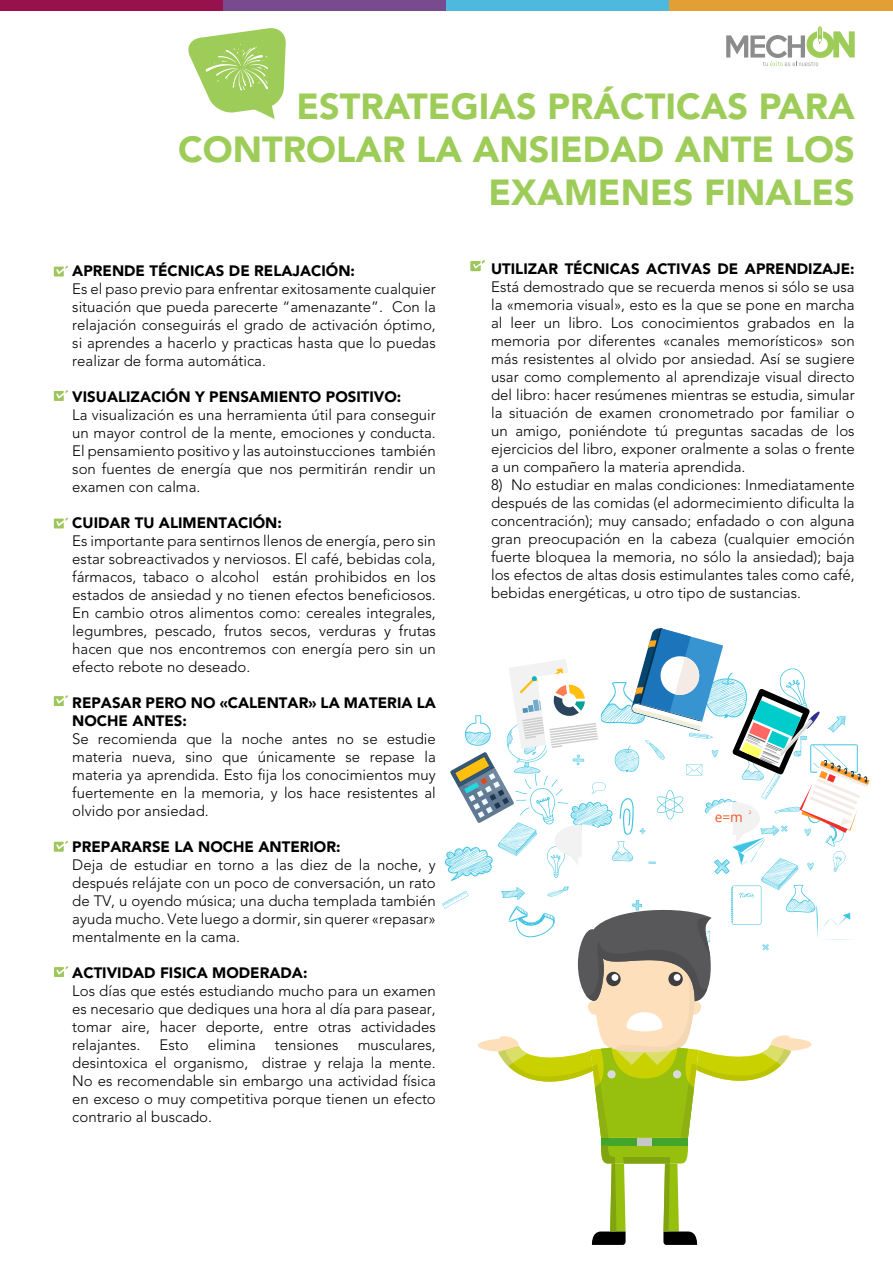
<style>
.page{position:relative;width:893px;height:1263px;background:#fff}
.page>*{position:absolute;margin:0;border:0;box-sizing:border-box;transform-origin:0 0}
.t1{font:900 36px/43.2px "Avenir LT Std";color:#9ecc59;text-align:right}
.t2{font:300 15px/18px "Avenir LT Std";color:#000;text-align:justify}
.t3{font:900 15px/18px "Avenir LT Std";color:#000}
.t4{font:13.65px "Open Sans";color:#f25924}
.t5{font:4.65px "Open Sans";color:#f25924}
</style>
<div class="page">
<div style="left:0;top:0;width:223px;height:10px;background:#97114c"></div>
<div style="left:223px;top:0;width:223px;height:10px;background:#784b8e"></div>
<div style="left:446px;top:0;width:224px;height:10px;background:#4db9df"></div>
<div style="left:670px;top:0;width:223px;height:10px;background:#e39f34"></div>
<svg style="left:726px;top:26px;width:129px;height:40px"></svg>
<svg style="left:54px;top:266px;width:14px;height:11px"></svg>
<svg style="left:54px;top:390px;width:14px;height:11px"></svg>
<svg style="left:54px;top:518px;width:14px;height:10px"></svg>
<svg style="left:54px;top:695px;width:14px;height:11px"></svg>
<svg style="left:54px;top:841px;width:14px;height:11px"></svg>
<svg style="left:471px;top:260px;width:14px;height:11px"></svg>
<svg style="left:54px;top:966px;width:14px;height:11px"></svg>
<div style="left:601px;top:1138px;width:87px;height:7px;background:#41a62b"></div>
<div style="left:637px;top:1138px;width:15px;height:7px;background:#c6c7c8"></div>
<svg style="left:591px;top:1145px;width:107px;height:100px"></svg>
<svg style="left:442px;top:628px;width:428px;height:510px"></svg>
<svg style="left:188px;top:28px;width:98px;height:91px"></svg>
<h1 class="t1" style="left:178px;top:84px;width:678px">ESTRATEGIAS PRÁCTICAS PARA<br>CONTROLAR LA ANSIEDAD ANTE LOS<br>EXAMENES FINALES</h1>
<p class="t3" style="left:72px;top:262px;width:284px">APRENDE TÉCNICAS DE RELAJACIÓN:</p>
<p class="t2" style="left:72px;top:280px;width:365px">Es el paso previo para enfrentar exitosamente cualquier situación que pueda parecerte “amenazante”. Con la relajación conseguirás el grado de activación óptimo, si aprendes a hacerlo y practicas hasta que lo puedas realizar de forma automática.</p>
<p class="t3" style="left:72px;top:388px;width:331px">VISUALIZACIÓN Y PENSAMIENTO POSITIVO:</p>
<p class="t2" style="left:72px;top:406px;width:365px">La visualización es una herramienta útil para conseguir un mayor control de la mente, emociones y conducta.<br>El pensamiento positivo y las autoinstucciones también son fuentes de energía que nos permitirán rendir un examen con calma.</p>
<p class="t3" style="left:72px;top:514px;width:211px">CUIDAR TU ALIMENTACIÓN:</p>
<p class="t2" style="left:72px;top:532px;width:365px">Es importante para sentirnos llenos de energía, pero sin estar sobreactivados y nerviosos. El café, bebidas cola, fármacos, tabaco o alcohol están prohibidos en los estados de ansiedad y no tienen efectos beneficiosos.<br>En cambio otros alimentos como: cereales integrales, legumbres, pescado, frutos secos, verduras y frutas hacen que nos encontremos con energía pero sin un efecto rebote no deseado.</p>
<p class="t3" style="left:72px;top:694px;width:365px">REPASAR PERO NO «CALENTAR» LA MATERIA LA<br>NOCHE ANTES:</p>
<p class="t2" style="left:72px;top:730px;width:365px">Se recomienda que la noche antes no se estudie materia nueva, sino que únicamente se repase la materia ya aprendida. Esto fija los conocimientos muy fuertemente en la memoria, y los hace resistentes al olvido por ansiedad.</p>
<p class="t3" style="left:72px;top:838px;width:270px">PREPARARSE LA NOCHE ANTERIOR:</p>
<p class="t2" style="left:72px;top:856px;width:365px">Deja de estudiar en torno a las diez de la noche, y después relájate con un poco de conversación, un rato de TV, u oyendo música; una ducha templada también ayuda mucho. Vete luego a dormir, sin querer «repasar» mentalmente en la cama.</p>
<p class="t3" style="left:72px;top:964px;width:237px">ACTIVIDAD FISICA MODERADA:</p>
<p class="t2" style="left:72px;top:982px;width:365px">Los días que estés estudiando mucho para un examen es necesario que dediques una hora al día para pasear, tomar aire, hacer deporte, entre otras actividades relajantes.</p>
<p class="t2" style="left:72px;top:1036px;width:365px;text-indent:285px">musculares, desintoxica el organismo, distrae y relaja la mente.<br>No es recomendable sin embargo una actividad física en exceso o muy competitiva porque tienen un efecto contrario al buscado.</p>
<p class="t2" style="left:159px;top:1036px;width:31px">Esto</p>
<p class="t2" style="left:208px;top:1036px;width:50px">elimina</p>
<p class="t2" style="left:275px;top:1036px;width:65px">tensiones</p>
<p class="t3" style="left:491px;top:260px;width:21px">UTILIZAR</p>
<p class="t3" style="left:565px;top:260px;width:11px">TÉCNICAS</p>
<p class="t3" style="left:646px;top:260px;width:11px">ACTIVAS</p>
<p class="t3" style="left:717px;top:260px;width:38px">DE APRENDIZAJE</p>
<p class="t3" style="left:850px;top:260px;width:6px">:</p>
<p class="t2" style="left:491px;top:278px;width:365px">Está demostrado que se recuerda menos si sólo se usa la «memoria visual», esto es la que se pone en marcha al leer un libro. Los conocimientos grabados en la memoria por diferentes «canales memorísticos» son más resistentes al olvido por ansiedad. Así se sugiere usar como complemento al aprendizaje visual directo del libro: hacer resúmenes mientras se estudia, simular la situación de examen cronometrado por familiar o un amigo, poniéndote tú preguntas sacadas de los ejercicios del libro, exponer oralmente a solas o frente a un compañero la materia aprendida.</p>
<p class="t2" style="left:491px;top:476px;width:365px">8) No estudiar en malas condiciones: Inmediatamente después de las comidas (el adormecimiento dificulta la concentración); muy cansado; enfadado o con alguna gran preocupación en la cabeza (cualquier emoción fuerte bloquea la memoria, no sólo la ansiedad); baja los efectos de altas dosis estimulantes tales como café, bebidas energéticas, u otro tipo de sustancias.</p>
<p class="t5" style="left:749px;top:809px;width:4px">2</p>
<p class="t4" style="left:715px;top:807px;width:30px">e=m</p>
</div>
